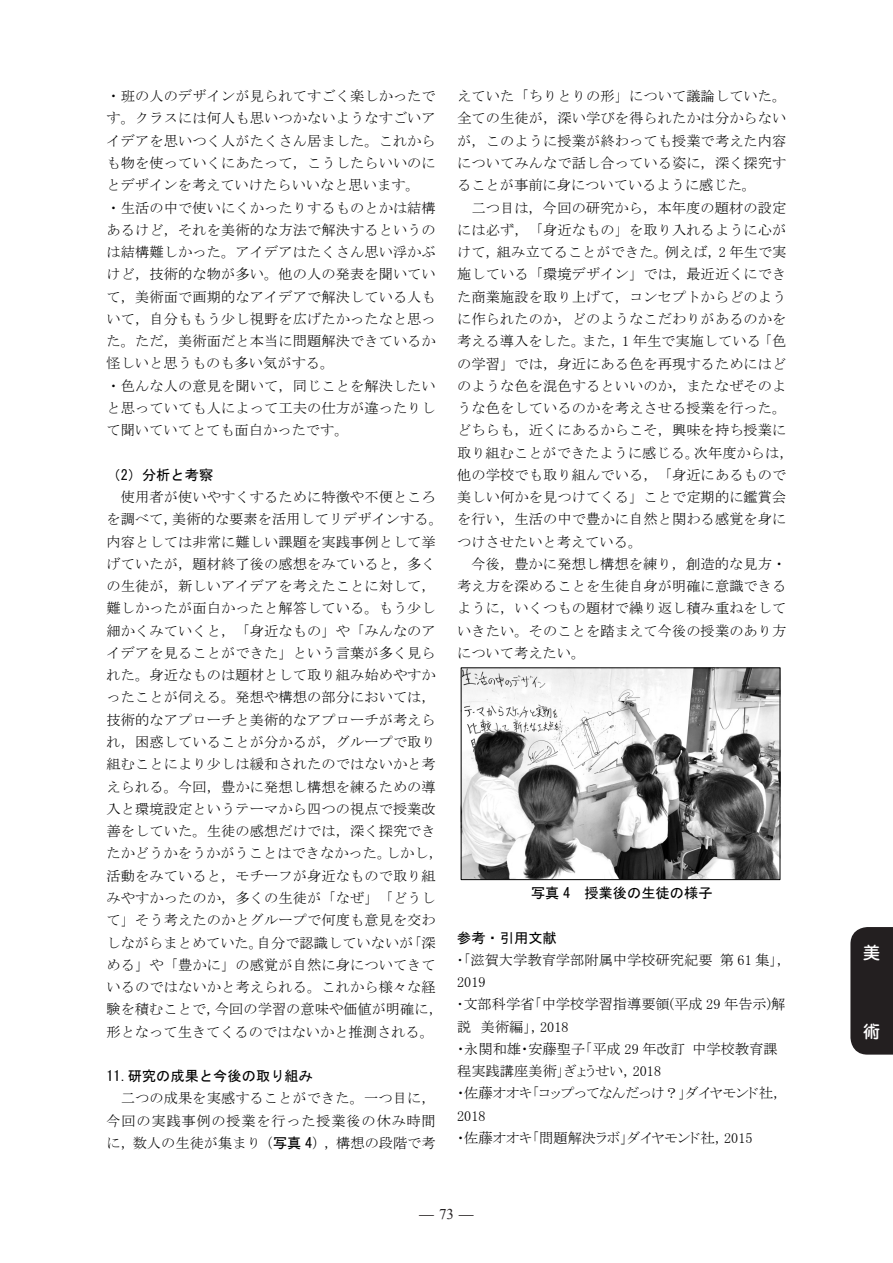
<style>
.page{position:relative;width:893px;height:1263px;background:#fff}
.page>*{position:absolute;margin:0;border:0;box-sizing:border-box;transform-origin:0 0}
.t1{font:500 16.95px "Jun 34 Pro";color:#fff}
.t2{font:300 14.85px "Ryumin Pro";color:#231f20}
.t3{font:14.25px/22.2px "MS Mincho";letter-spacing:.005em;color:#000}
.t4{font:14.25px/22.2px "MS P Mincho";color:#000}
.t5{font:14.25px "MS Gothic";color:#000}
.s1{font-family:"MS Gothic"}
.s2{font-family:"Times New Roman";font-weight:400}
</style>
<div class="page">
<img style="left:461px;top:667px;width:319px;height:211px">
<div style="left:461px;top:668px;width:319px;height:212px;border:1px solid #000"></div>
<div style="left:850px;top:927px;width:43px;height:127px;background:#231f20"></div>
<p class="t3" style="left:107px;top:85px;width:331px">・班の人のデザインが見られてすごく楽しかったです。クラスには何人も思いつかないようなすごいアイデアを思いつく人がたくさん居ました。これからも物を使っていくにあたって，こうしたらいいのにとデザインを考えていけたらいいなと思います。・生活の中で使いにくかったりするものとかは結構あるけど，それを美術的な方法で解決するというのは結構難しかった。アイデアはたくさん思い浮かぶけど，技術的な物が多い。他の人の発表を聞いていて，美術面で画期的なアイデアで解決している人もいて，自分ももう少し視野を広げたかったなと思った。ただ，美術面だと本当に問題解決できているか怪しいと思うものも多い気がする。<br>・色んな人の意見を聞いて，同じことを解決したいと思っていても人によって工夫の仕方が違ったりして聞いていてとても面白かったです。</p>
<p class="t5" style="left:107px;top:467px;width:108px">（2）分析と考察</p>
<p class="t3" style="left:107px;top:486px;width:338px;text-indent:14px">使用者が使いやすくするために特徴や不便ところを調べて，美術的な要素を活用してリデザインする。内容としては非常に難しい課題を実践事例として挙げていたが，題材終了後の感想をみていると，多くの生徒が，新しいアイデアを考えたことに対して，難しかったが面白かったと解答している。もう少し細かくみていくと，「身近なもの」や「みんなのアイデアを見ることができた」という言葉が多く見られた。身近なものは題材として取り組み始めやすかったことが伺える。発想や構想の部分においては，技術的なアプローチと美術的なアプローチが考えられ，困惑していることが分かるが，グループで取り組むことにより少しは緩和されたのではないかと考えられる。今回，豊かに発想し構想を練るための導入と環境設定というテーマから四つの視点で授業改善をしていた。生徒の感想だけでは，深く探究できたかどうかをうかがうことはできなかった。しかし，活動をみていると，モチーフが身近なもので取り組みやすかったのか，多くの生徒が「なぜ」「どうして」そう考えたのかとグループで何度も意見を交わしながらまとめていた。自分で認識していないが「深める」や「豊かに」の感覚が自然に身についてきているのではないかと考えられる。これから様々な経験を積むことで，今回の学習の意味や価値が明確に，形となって生きてくるのではないかと推測される。</p>
<p class="t5" style="left:107px;top:1069px;width:208px">11.研究の成果と今後の取り組み</p>
<p class="t3" style="left:107px;top:1087px;width:331px;text-align:justify;text-indent:14px">二つの成果を実感することができた。一つ目に，今回の実践事例の授業を行った授業後の休み時間に，数人の生徒が集まり（<span class="s1">写真 4</span>），構想の段階で考</p>
<p class="t3" style="left:457px;top:85px;width:331px;text-align:justify">えていた「ちりとりの形」について議論していた。全ての生徒が，深い学びを得られたかは分からないが，このように授業が終わっても授業で考えた内容についてみんなで話し合っている姿に，深く探究することが事前に身についているように感じた。</p>
<p class="t3" style="left:457px;top:196px;width:338px;text-indent:14px">二つ目は，今回の研究から，本年度の題材の設定には必ず，「身近なもの」を取り入れるように心がけて，組み立てることができた。例えば，2 年生で実施している「環境デザイン」では，最近近くにできた商業施設を取り上げて，コンセプトからどのように作られたのか，どのようなこだわりがあるのかを考える導入をした。また，1 年生で実施している「色の学習」では，身近にある色を再現するためにはどのような色を混色するといいのか，またなぜそのような色をしているのかを考えさせる授業を行った。どちらも，近くにあるからこそ，興味を持ち授業に取り組むことができたように感じる。次年度からは，他の学校でも取り組んでいる，「身近にあるもので美しい何かを見つけてくる」ことで定期的に鑑賞会を行い，生活の中で豊かに自然と関わる感覚を身につけさせたいと考えている。</p>
<p class="t3" style="left:457px;top:553px;width:331px;text-align:justify;text-indent:14px">今後，豊かに発想し構想を練り，創造的な見方・考え方を深めることを生徒自身が明確に意識できるように，いくつもの題材で繰り返し積み重ねをしていきたい。そのことを踏まえて今後の授業のあり方について考えたい。</p>
<p class="t5" style="left:531px;top:886px;width:183px">写真 4 授業後の生徒の様子</p>
<p class="t5" style="left:457px;top:930px;width:101px">参考・引用文献</p>
<p class="t4" style="left:457px;top:948px;width:330px">･「滋賀大学教育学部附属中学校研究紀要 第 61 集」，<br>2019<br>･文部科学省「中学校学習指導要領(平成 29 年告示)解説 美術編」，2018<br>・永関和雄・安藤聖子「平成 29 年改訂 中学校教育課程実践講座美術」ぎょうせい，2018<br>・佐藤オオキ「コップってなんだっけ？」ダイヤモンド社，<br>2018<br>・佐藤オオキ「問題解決ラボ」ダイヤモンド社，2015</p>
<p class="t2" style="left:419px;top:1201px;width:56px">— <span class="s2">73</span> —</p>
<p class="t1" style="left:863px;top:939px;width:18px">美</p>
<p class="t1" style="left:863px;top:1018px;width:18px">術</p>
</div>
